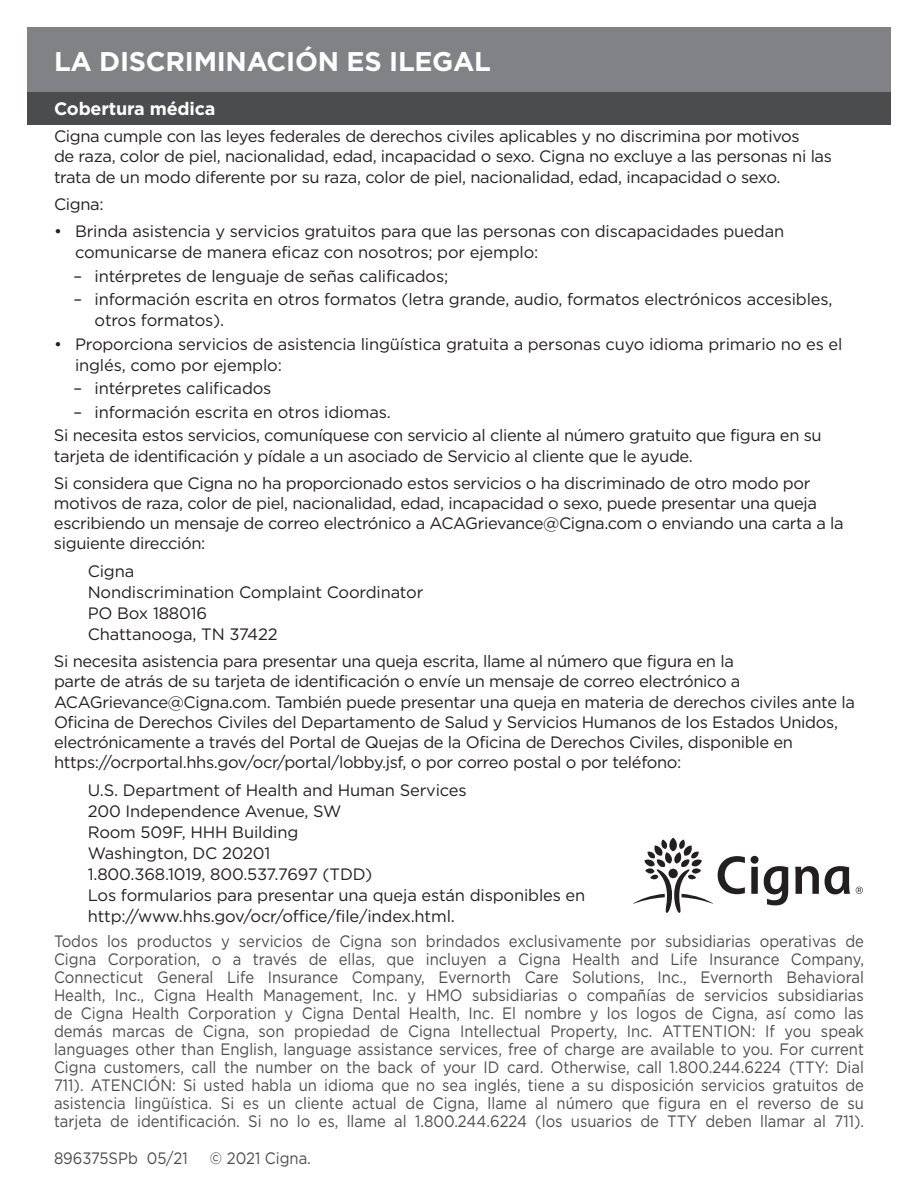
<style>
.page{position:relative;width:918px;height:1188px;background:#fff}
.page>*{position:absolute;margin:0;border:0;box-sizing:border-box;transform-origin:0 0}
.t1{font:700 27px "Gotham";letter-spacing:-.01em;color:#fff}
.t2{font:700 18px "Gotham";letter-spacing:-.01em;color:#fff}
.t3{font:16.5px/21px "Gotham";letter-spacing:-.02em;color:#231f20}
.t4{font:16.5px/18px "Gotham";color:#4b4c4d;text-align:justify;scale:.9 1}
</style>
<div class="page">
<svg style="left:633px;top:838px;width:217px;height:75px"></svg>
<svg style="left:856px;top:887px;width:7px;height:7px"></svg>
<div style="left:27px;top:27px;width:864px;height:65px;background:#808285"></div>
<div style="left:27px;top:92px;width:864px;height:33px;background:#4b4c4d"></div>
<p class="t1" style="left:54px;top:44px;width:438px">LA DISCRIMINACIÓN ES ILEGAL</p>
<p class="t2" style="left:54px;top:97px;width:163px">Cobertura médica</p>
<p class="t3" style="left:54px;top:126px;width:780px;line-height:20.2px">Cigna cumple con las leyes federales de derechos civiles aplicables y no discrimina por motivos<br>de raza, color de piel, nacionalidad, edad, incapacidad o sexo. Cigna no excluye a las personas ni las trata de un modo diferente por su raza, color de piel, nacionalidad, edad, incapacidad o sexo.</p>
<p class="t3" style="left:54px;top:193px;width:51px">Cigna:</p>
<p class="t3" style="left:75px;top:221px;width:711px;text-indent:-21px">• Brinda asistencia y servicios gratuitos para que las personas con discapacidades puedan comunicarse de manera eficaz con nosotros; por ejemplo:</p>
<p class="t3" style="left:74px;top:265px;width:376px">– intérpretes de lenguaje de señas calificados;</p>
<p class="t3" style="left:95px;top:289px;width:740px;line-height:20.2px;text-indent:-21px">– información escrita en otros formatos (letra grande, audio, formatos electrónicos accesibles, otros formatos).</p>
<p class="t3" style="left:75px;top:333px;width:769px;text-indent:-21px">• Proporciona servicios de asistencia lingüística gratuita a personas cuyo idioma primario no es el inglés, como por ejemplo:</p>
<p class="t3" style="left:74px;top:378px;width:199px">– intérpretes calificados</p>
<p class="t3" style="left:54px;top:400px;width:769px;line-height:23.5px;text-indent:20px">– información escrita en otros idiomas.<br>Si necesita estos servicios, comuníquese con servicio al cliente al número gratuito que figura en su</p>
<p class="t3" style="left:54px;top:442px;width:758px;line-height:27px">tarjeta de identificación y pídale a un asociado de Servicio al cliente que le ayude.<br>Si considera que Cigna no ha proporcionado estos servicios o ha discriminado de otro modo por</p>
<p class="t3" style="left:54px;top:493px;width:791px;line-height:20.2px">motivos de raza, color de piel, nacionalidad, edad, incapacidad o sexo, puede presentar una queja escribiendo un mensaje de correo electrónico a ACAGrievance@Cigna.com o enviando una carta a la siguiente dirección:</p>
<p class="t3" style="left:88px;top:560px;width:337px">Cigna<br>Nondiscrimination Complaint Coordinator<br>PO Box 188016<br>Chattanooga, TN 37422</p>
<p class="t3" style="left:54px;top:651px;width:802px;line-height:20.2px">Si necesita asistencia para presentar una queja escrita, llame al número que figura en la<br>parte de atrás de su tarjeta de identificación o envíe un mensaje de correo electrónico a ACAGrievance@Cigna.com. También puede presentar una queja en materia de derechos civiles ante la Oficina de Derechos Civiles del Departamento de Salud y Servicios Humanos de los Estados Unidos, electrónicamente a través del Portal de Quejas de la Oficina de Derechos Civiles, disponible en https://ocrportal.hhs.gov/ocr/portal/lobby.jsf, o por correo postal o por teléfono:</p>
<p class="t3" style="left:88px;top:779px;width:499px">U.S. Department of Health and Human Services<br>200 Independence Avenue, SW<br>Room 509F, HHH Building<br>Washington, DC 20201<br>1.800.368.1019, 800.537.7697 (TDD)<br>Los formularios para presentar una queja están disponibles en http://www.hhs.gov/ocr/office/file/index.html.</p>
<p class="t4" style="left:54px;top:932px;width:902px">Todos los productos y servicios de Cigna son brindados exclusivamente por subsidiarias operativas de Cigna Corporation, o a través de ellas, que incluyen a Cigna Health and Life Insurance Company, Connecticut General Life Insurance Company, Evernorth Care Solutions, Inc., Evernorth Behavioral Health, Inc., Cigna Health Management, Inc. y HMO subsidiarias o compañías de servicios subsidiarias de Cigna Health Corporation y Cigna Dental Health, Inc. El nombre y los logos de Cigna, así como las demás marcas de Cigna, son propiedad de Cigna Intellectual Property, Inc. ATTENTION: If you speak languages other than English, language assistance services, free of charge are available to you. For current Cigna customers, call the number on the back of your ID card. Otherwise, call 1.800.244.6224 (TTY: Dial 711). ATENCIÓN: Si usted habla un idioma que no sea inglés, tiene a su disposición servicios gratuitos de asistencia lingüística. Si es un cliente actual de Cigna, llame al número que figura en el reverso de su tarjeta de identificación. Si no lo es, llame al 1.800.244.6224 (los usuarios de TTY deben llamar al 711).</p>
<p class="t4" style="left:54px;top:1149px;width:150px">896375SPb 05/21</p>
<p class="t4" style="left:210px;top:1149px;width:114px">© 2021 Cigna.</p>
</div>
